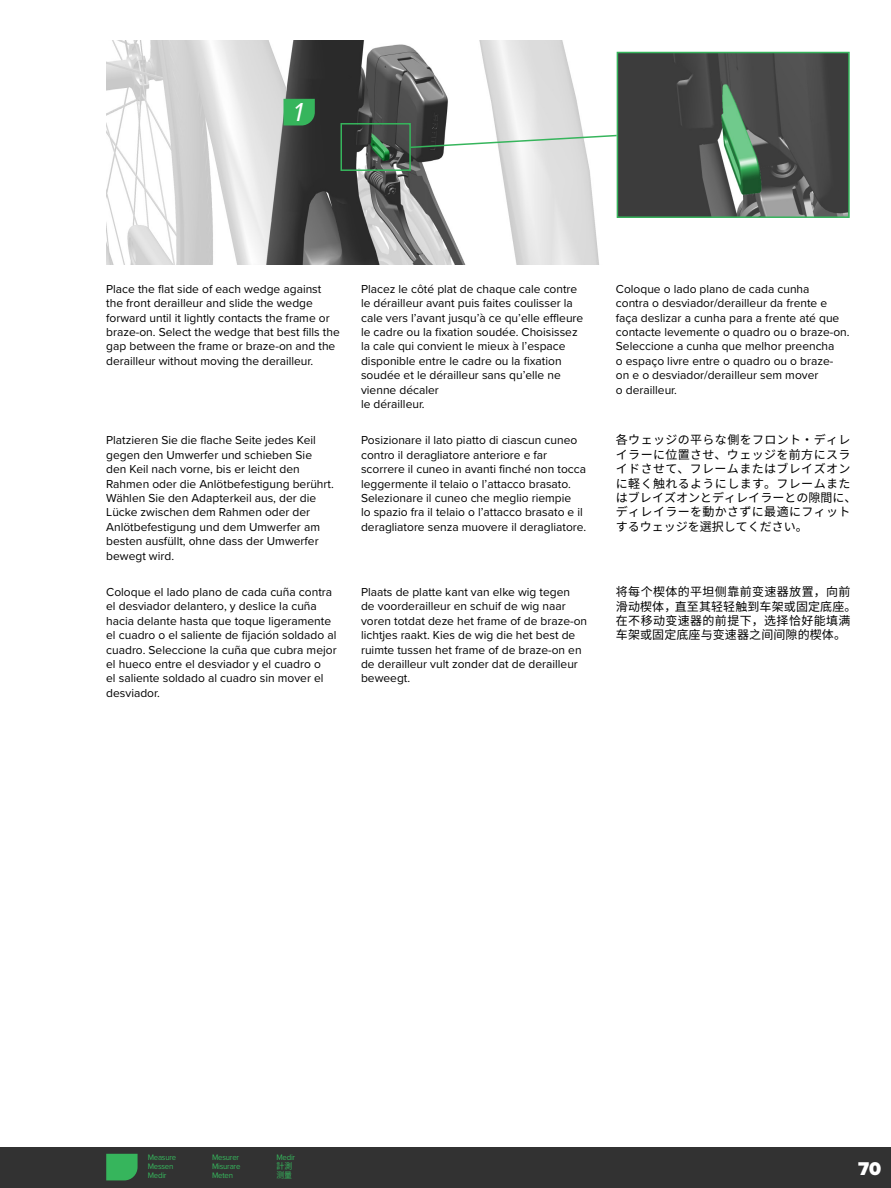
<style>
.page{position:relative;width:891px;height:1188px;background:#fff}
.page>*{position:absolute;margin:0;border:0;box-sizing:border-box;transform-origin:0 0}
.User_Manual_Number_F{font:italic 27px "Proxima Nova";color:#fff}
.t1{font:900 19.2px "Proxima Nova";color:#fff}
.User_Manual_Text_-_N{font:12px/14.4px "Proxima Nova";color:#000}
.j-bodytext{font:12px/14.4px "Noto Sans CJ Kjp";letter-spacing:.03em;color:#000}
.c-bodytext{font:12px/14.4px "Noto Sans CJ Ksc";letter-spacing:.01em;color:#000}
.t2{font:8.25px "Proxima Nova";letter-spacing:-.025em;color:#36b55c;scale:.95 1}
.j-masterText{font:8.25px "Noto Sans CJ Kjp";color:#36b55c;scale:.95 1}
.c-masterText{font:8.25px "Noto Sans CJ Ksc";color:#36b55c;scale:.95 1}
</style>
<div class="page">
<div style="left:0;top:1148px;width:891px;height:40px;background:#323232"></div>
<img style="left:106px;top:40px;width:592px;height:225px">
<svg style="left:411px;top:134px;width:206px;height:15px"></svg>
<svg style="left:284px;top:99px;width:31px;height:26px"></svg>
<svg style="left:106px;top:1154px;width:32px;height:26px"></svg>
<div style="left:340px;top:123px;width:71px;height:48px;border:2px solid #36b55c"></div>
<img style="left:620px;top:55px;width:227px;height:160px">
<div style="left:617px;top:52px;width:233px;height:166px;border:2px solid #36b55c"></div>
<p class="User_Manual_Number_F" style="left:292px;top:92px;width:19px">1</p>
<p class="User_Manual_Text_-_N" style="left:106px;top:281px;width:235px">Place the flat side of each wedge against the front derailleur and slide the wedge forward until it lightly contacts the frame or braze-on. Select the wedge that best fills the gap between the frame or braze-on and the derailleur without moving the derailleur.</p>
<p class="User_Manual_Text_-_N" style="left:361px;top:281px;width:224px">Placez le côté plat de chaque cale contre le dérailleur avant puis faites coulisser la cale vers l’avant jusqu’à ce qu’elle effleure le cadre ou la fixation soudée. Choisissez la cale qui convient le mieux à l’espace disponible entre le cadre ou la fixation soudée et le dérailleur sans qu’elle ne vienne décaler<br>le dérailleur.</p>
<p class="User_Manual_Text_-_N" style="left:616px;top:281px;width:235px">Coloque o lado plano de cada cunha<br>contra o desviador/derailleur da frente e faça deslizar a cunha para a frente até que contacte levemente o quadro ou o braze-on.<br>Seleccione a cunha que melhor preencha<br>o espaço livre entre o quadro ou o braze&shy;on e o desviador/derailleur sem mover<br>o derailleur.</p>
<p class="User_Manual_Text_-_N" style="left:106px;top:433px;width:229px">Platzieren Sie die flache Seite jedes Keil gegen den Umwerfer und schieben Sie den Keil nach vorne, bis er leicht den Rahmen oder die Anlötbefestigung berührt.<br>Wählen Sie den Adapterkeil aus, der die Lücke zwischen dem Rahmen oder der Anlötbefestigung und dem Umwerfer am besten ausfüllt, ohne dass der Umwerfer bewegt wird.</p>
<p class="User_Manual_Text_-_N" style="left:361px;top:433px;width:227px">Posizionare il lato piatto di ciascun cuneo contro il deragliatore anteriore e far scorrere il cuneo in avanti finché non tocca leggermente il telaio o l’attacco brasato.<br>Selezionare il cuneo che meglio riempie<br>lo spazio fra il telaio o l’attacco brasato e il deragliatore senza muovere il deragliatore.</p>
<p class="j-bodytext" style="left:616px;top:433px;width:242px">各ウェッジの平らな側をフロント・ディレイラーに位置させ、ウェッジを前方にスライドさせて、フレームまたはブレイズオンに軽く触れるようにします。フレームまたはブレイズオンとディレイラーとの隙間に、ディレイラーを動かさずに最適にフィットするウェッジを選択してください。</p>
<p class="User_Manual_Text_-_N" style="left:106px;top:584px;width:232px">Coloque el lado plano de cada cuña contra el desviador delantero, y deslice la cuña hacia delante hasta que toque ligeramente el cuadro o el saliente de fijación soldado al cuadro. Seleccione la cuña que cubra mejor el hueco entre el desviador y el cuadro o<br>el saliente soldado al cuadro sin mover el desviador.</p>
<p class="User_Manual_Text_-_N" style="left:361px;top:584px;width:228px">Plaats de platte kant van elke wig tegen<br>de voorderailleur en schuif de wig naar voren totdat deze het frame of de braze-on lichtjes raakt. Kies de wig die het best de ruimte tussen het frame of de braze-on en de derailleur vult zonder dat de derailleur beweegt.</p>
<p class="c-bodytext" style="left:616px;top:585px;width:242px">将每个楔体的平坦侧靠前变速器放置，向前滑动楔体，直至其轻轻触到车架或固定底座。在不移动变速器的前提下，选择恰好能填满车架或固定底座与变速器之间间隙的楔体。</p>
<p class="t2" style="left:148px;top:1151px;width:32px">Measure</p>
<p class="t2" style="left:212px;top:1151px;width:30px">Mesurer</p>
<p class="t2" style="left:276px;top:1151px;width:21px">Medir</p>
<p class="t2" style="left:148px;top:1160px;width:29px">Messen</p>
<p class="t2" style="left:212px;top:1160px;width:31px">Misurare</p>
<p class="j-masterText" style="left:276px;top:1162px;width:18px">計測</p>
<p class="t2" style="left:148px;top:1169px;width:21px">Medir</p>
<p class="t2" style="left:212px;top:1169px;width:24px">Meten</p>
<p class="c-masterText" style="left:276px;top:1171px;width:18px">测量</p>
<h2 class="t1" style="left:858px;top:1154px;width:25px">70</h2>
</div>
